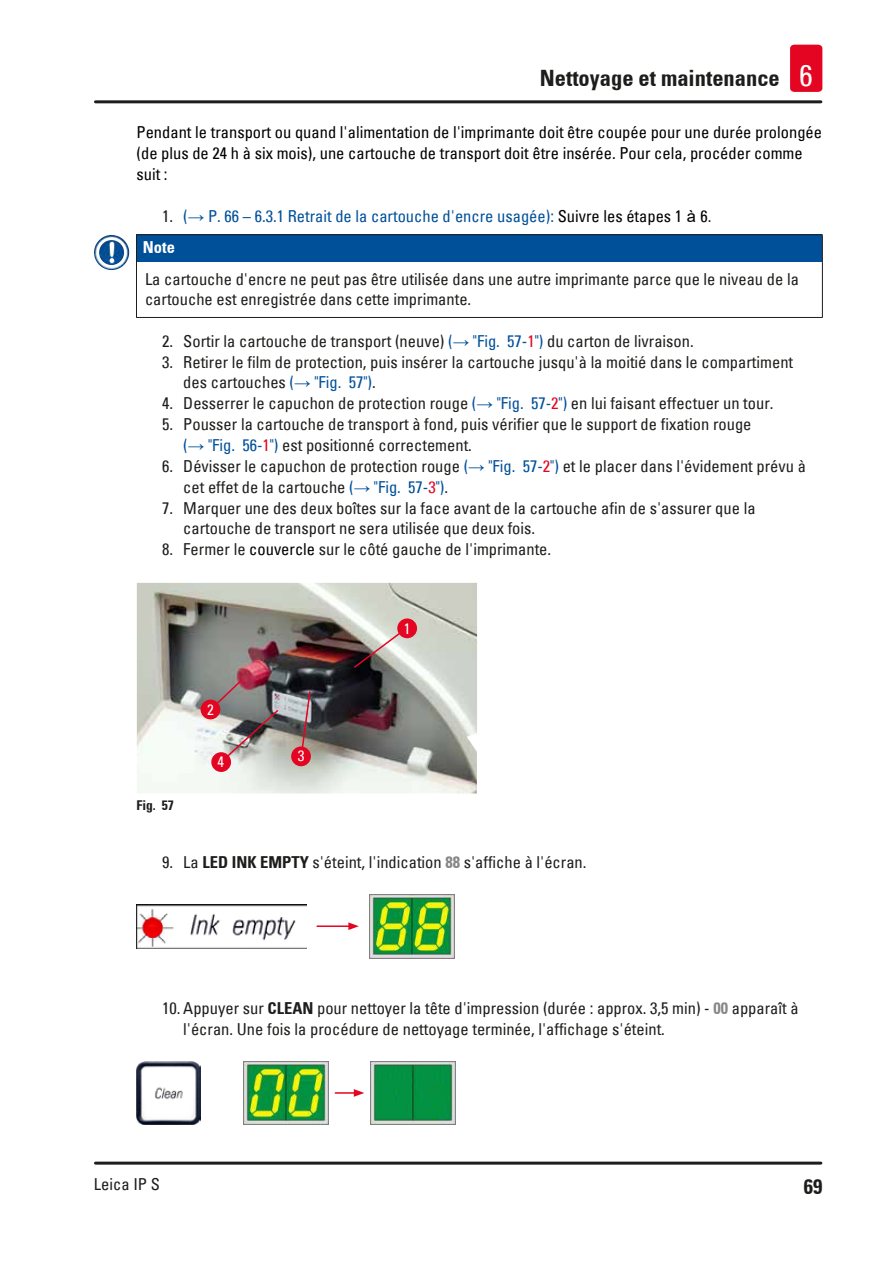
<style>
.page{position:relative;width:893px;height:1263px;background:#fff}
.page>*{position:absolute;margin:0;border:0;box-sizing:border-box;transform-origin:0 0}
.t1{font:700 condensed 22.5px "Univers";color:#1d1d1b}
.t2{font:700 condensed 21px "Univers";color:#1d1d1b}
.Source_of_danger{font:condensed 16.5px/20.9px "Univers";color:#1d1d1b}
.Description_text{font:condensed 16.5px/20.9px "Univers";color:#000}
.t3{font:condensed 16.5px "Univers";color:#005099}
.Signalword__no_use_a{font:700 condensed 16.5px "Univers";color:#fff}
.t4{font:condensed 15px "Univers";color:#fff}
.t5{font:700 condensed 13.5px "Univers";color:#1d1d1b}
.s1{font-weight:400;font-size:30px;color:#fff}
.s2{color:#1d1d1b}
.s3{font-family:"Arial";font-stretch:normal}
.s4{color:#000}
.s5{font-family:"Arial";font-stretch:normal;color:#000}
.s6{color:#005099}
.s7{font-family:"Arial";font-stretch:normal;color:#005099}
.s8{color:#e40522}
.s9{font-weight:700}
.s10{font-weight:700;color:#878787}
</style>
<div class="page">
<hr style="left:95px;top:100px;width:726px;height:3px;background:#1d1d1b">
<hr style="left:95px;top:1161px;width:726px;height:3px;background:#1d1d1b">
<div style="left:790px;top:45px;width:32px;height:47px;background:#e40522;border-radius:4px"></div>
<div style="left:136px;top:235px;width:686px;height:27px;background:#005099"></div>
<hr style="left:136px;top:234px;width:687px;height:1px;background:#1d1d1b">
<svg style="left:136px;top:235px;width:1px;height:27px"></svg>
<svg style="left:822px;top:235px;width:1px;height:27px"></svg>
<hr style="left:136px;top:262px;width:1px;height:55px;background:#1d1d1b">
<hr style="left:822px;top:262px;width:1px;height:55px;background:#1d1d1b">
<hr style="left:136px;top:317px;width:687px;height:1px;background:#1d1d1b">
<img style="left:94px;top:235px;width:26px;height:35px">
<img style="left:137px;top:583px;width:340px;height:210px">
<div style="left:397px;top:618px;width:20px;height:20px;background:#e40522;border-radius:50%"></div>
<div style="left:291px;top:746px;width:20px;height:20px;background:#e40522;border-radius:50%"></div>
<div style="left:201px;top:700px;width:19px;height:19px;background:#e40522;border-radius:50%"></div>
<img style="left:215px;top:678px;width:65px;height:80px">
<svg style="left:301px;top:690px;width:11px;height:60px"></svg>
<svg style="left:353px;top:630px;width:50px;height:39px"></svg>
<div style="left:211px;top:752px;width:20px;height:20px;background:#e40522;border-radius:50%"></div>
<img style="left:136px;top:904px;width:171px;height:44px">
<img style="left:370px;top:894px;width:84px;height:64px">
<hr style="left:317px;top:925px;width:34px;height:2px;background:#e40522">
<svg style="left:348px;top:922px;width:11px;height:8px"></svg>
<hr style="left:335px;top:1092px;width:21px;height:2px;background:#e40522">
<svg style="left:354px;top:1089px;width:10px;height:8px"></svg>
<img style="left:136px;top:1061px;width:65px;height:64px">
<img style="left:243px;top:1061px;width:85px;height:64px">
<img style="left:371px;top:1061px;width:84px;height:64px">
<h1 class="t1" style="left:540px;top:65px;width:275px">Nettoyage et maintenance <span class="s1">6</span></h1>
<p class="Description_text" style="left:136px;top:122px;width:687px">Pendant le transport ou quand l'alimentation de l'imprimante doit être coupée pour une durée prolongée (de plus de 24 h à six mois), une cartouche de transport doit être insérée. Pour cela, procéder comme suit :</p>
<p class="t3" style="left:162px;top:205px;width:551px"><span class="s2">1.</span> (<span class="s3">→</span> P. 66 – 6.3.1 Retrait de la cartouche d'encre usagée): <span class="s4">Suivre les étapes 1</span> <span class="s5">à</span> <span class="s4">6</span><span class="s2">.</span></p>
<p class="Signalword__no_use_a" style="left:143px;top:237px;width:34px">Note</p>
<p class="Source_of_danger" style="left:145px;top:269px;width:655px;line-height:19.8px">La cartouche d'encre ne peut pas être utilisée dans une autre imprimante parce que le niveau de la cartouche est enregistrée dans cette imprimante.</p>
<p class="Source_of_danger" style="left:162px;top:330px;width:533px">2. Sortir la cartouche de transport (neuve) <span class="s6">(</span><span class="s7">→</span> <span class="s6">"Fig. 57‑</span><span class="s8">1</span><span class="s6">")</span> du carton de livraison.</p>
<p class="Source_of_danger" style="left:183px;top:351px;width:611px;text-indent:-21px">3. Retirer le film de protection, puis insérer la cartouche jusqu'à la moitié dans le compartiment des cartouches <span class="s6">(</span><span class="s7">→</span> <span class="s6">"Fig. 57")</span>.</p>
<p class="Source_of_danger" style="left:162px;top:393px;width:613px">4. Desserrer le capuchon de protection rouge <span class="s6">(</span><span class="s7">→</span> <span class="s6">"Fig. 57‑</span><span class="s8">2</span><span class="s6">")</span> en lui faisant effectuer un tour.</p>
<p class="Source_of_danger" style="left:183px;top:413px;width:570px;text-indent:-21px">5. Pousser la cartouche de transport à fond, puis vérifier que le support de fixation rouge <span class="s6">(</span><span class="s7">→</span> <span class="s6">"Fig. 56‑</span><span class="s8">1</span><span class="s6">")</span> est positionné correctement.</p>
<p class="Source_of_danger" style="left:183px;top:455px;width:624px;text-indent:-21px">6. Dévisser le capuchon de protection rouge <span class="s6">(</span><span class="s7">→</span> <span class="s6">"Fig. 57‑</span><span class="s8">2</span><span class="s6">")</span> et le placer dans l'évidement prévu à cet effet de la cartouche <span class="s6">(</span><span class="s7">→</span> <span class="s6">"Fig. 57‑</span><span class="s8">3</span><span class="s6">")</span>.</p>
<p class="Source_of_danger" style="left:183px;top:497px;width:574px;text-indent:-21px">7. Marquer une des deux boîtes sur la face avant de la cartouche afin de s'assurer que la cartouche de transport ne sera utilisée que deux fois.</p>
<p class="Source_of_danger" style="left:162px;top:539px;width:391px">8. Fermer le <span class="s4">couvercle</span> sur le côté gauche de l'imprimante.</p>
<p class="t5" style="left:136px;top:797px;width:39px">Fig. 57</p>
<p class="t4" style="left:207px;top:700px;width:8px">2</p>
<p class="t4" style="left:217px;top:752px;width:8px">4</p>
<p class="t4" style="left:298px;top:747px;width:8px">3</p>
<p class="t4" style="left:404px;top:619px;width:8px">1</p>
<p class="Source_of_danger" style="left:162px;top:851px;width:426px">9. La <span class="s9">LED INK EMPTY</span> s'éteint, l'indication <span class="s10">88</span> s'affiche à l'écran.</p>
<p class="Source_of_danger" style="left:183px;top:997px;width:617px;text-indent:-21px">10. Appuyer sur <span class="s9">CLEAN</span> pour nettoyer la tête d'impression (durée : approx. 3,5 min) - <span class="s10">00</span> apparaît à l'écran. Une fois la procédure de nettoyage terminée, l'affichage s'éteint.</p>
<p class="Source_of_danger" style="left:94px;top:1173px;width:67px">Leica IP S</p>
<p class="t2" style="left:804px;top:1173px;width:20px">69</p>
</div>
